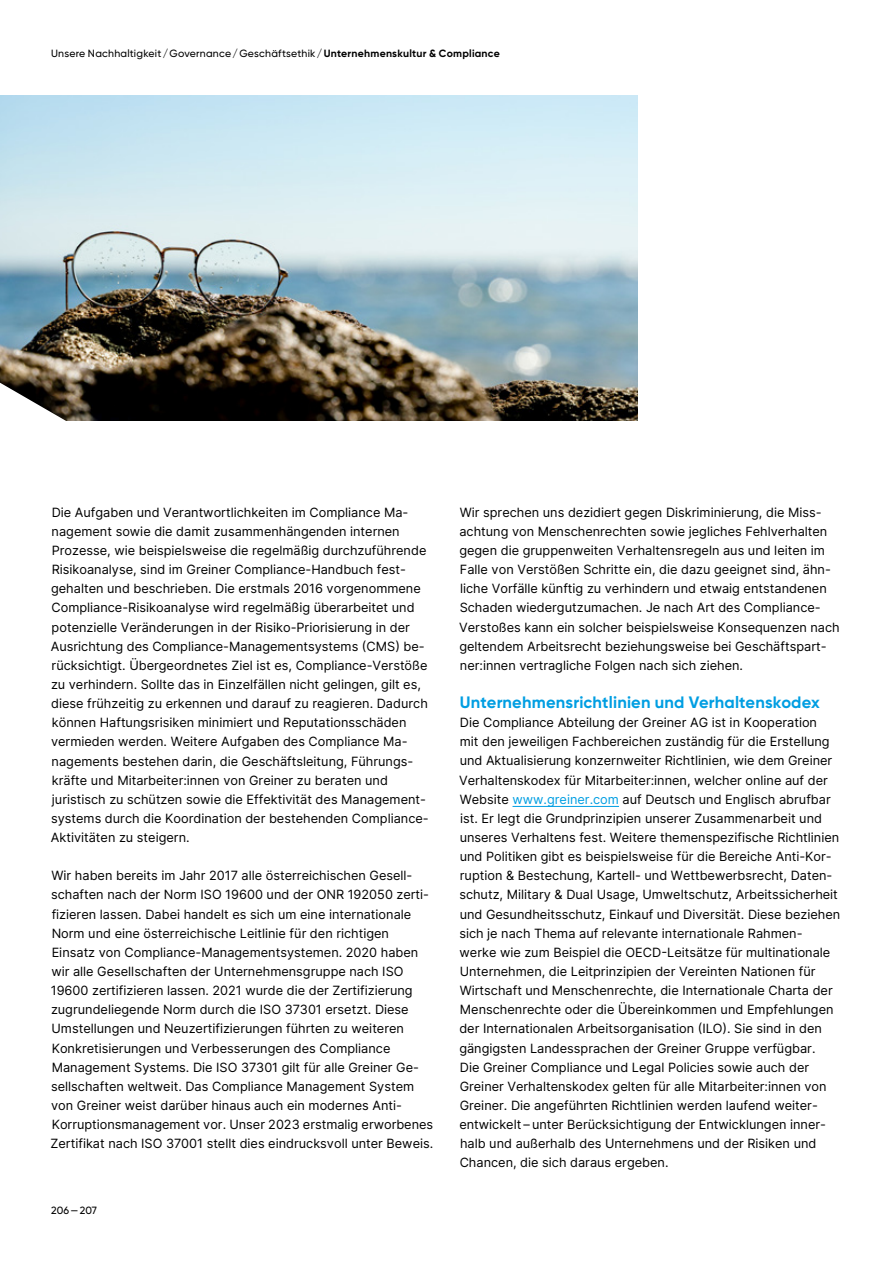
<style>
.page{position:relative;width:893px;height:1263px;background:#fff}
.page>*{position:absolute;margin:0;border:0;box-sizing:border-box;transform-origin:0 0}
.t1{font:700 16.5px "Gilroy";letter-spacing:.01em;color:#009ee2}
.t2{font:12.75px/19.2px "Inter";color:#000}
.t3{font:500 10.5px "Gilroy";letter-spacing:.02em;color:#000}
.s1{font-weight:700}
.s2{color:#009ee2}
</style>
<div class="page">
<hr style="left:512px;top:806px;width:107px;height:1px;background:#009ee2">
<img style="left:0;top:96px;width:638px;height:325px">
<svg style="left:0;top:383px;width:75px;height:38px"></svg>
<p class="t3" style="left:51px;top:47px;width:450px">Unsere Nachhaltigkeit/Governance/Geschäftsethik/<span class="s1">Unternehmenskultur &amp; Compliance</span></p>
<p class="t2" style="left:51px;top:502px;width:379px">Die Aufgaben und Verantwortlichkeiten im Compliance Ma&shy;nagement sowie die damit zusammenhängenden internen Prozesse, wie beispielsweise die regelmäßig durchzuführende Risikoanalyse, sind im Greiner Compliance-Handbuch fest&shy;gehalten und beschrieben. Die erstmals 2016 vorgenommene Compliance-Risikoanalyse wird regelmäßig überarbeitet und potenzielle Veränderungen in der Risiko-Priorisierung in der Ausrichtung des Compliance-Managementsystems (CMS) be&shy;rücksichtigt. Übergeordnetes Ziel ist es, Compliance-Verstöße zu verhindern. Sollte das in Einzelfällen nicht gelingen, gilt es, diese frühzeitig zu erkennen und darauf zu reagieren. Dadurch können Haftungsrisiken minimiert und Reputationsschäden vermieden werden. Weitere Aufgaben des Compliance Ma&shy;nagements bestehen darin, die Geschäftsleitung, Führungs&shy;kräfte und Mitarbeiter:innen von Greiner zu beraten und juristisch zu schützen sowie die Effektivität des Management&shy;systems durch die Koordination der bestehenden Compliance-Aktivitäten zu steigern.</p>
<p class="t2" style="left:51px;top:866px;width:384px">Wir haben bereits im Jahr 2017 alle österreichischen Gesell&shy;schaften nach der Norm ISO 19600 und der ONR 192050 zerti&shy;fizieren lassen. Dabei handelt es sich um eine internationale Norm und eine österreichische Leitlinie für den richtigen Einsatz von Compliance-Managementsystemen. 2020 haben wir alle Gesellschaften der Unternehmensgruppe nach ISO 19600 zertifizieren lassen. 2021 wurde die der Zertifizierung zugrundeliegende Norm durch die ISO 37301 ersetzt. Diese Umstellungen und Neuzertifizierungen führten zu weiteren Konkretisierungen und Verbesserungen des Compliance Management Systems. Die ISO 37301 gilt für alle Greiner Ge&shy;sellschaften weltweit. Das Compliance Management System von Greiner weist darüber hinaus auch ein modernes Anti-Korruptionsmanagement vor. Unser 2023 erstmalig erworbenes Zertifikat nach ISO 37001 stellt dies eindrucksvoll unter Beweis.</p>
<p class="t3" style="left:51px;top:1204px;width:48px">206—207</p>
<p class="t2" style="left:459px;top:502px;width:382px">Wir sprechen uns dezidiert gegen Diskriminierung, die Miss&shy;achtung von Menschenrechten sowie jegliches Fehlverhalten gegen die gruppenweiten Verhaltensregeln aus und leiten im Falle von Verstößen Schritte ein, die dazu geeignet sind, ähn&shy;liche Vorfälle künftig zu verhindern und etwaig entstandenen Schaden wiedergutzumachen. Je nach Art des Compliance-Verstoßes kann ein solcher beispielsweise Konsequenzen nach geltendem Arbeitsrecht beziehungsweise bei Geschäftspart&shy;ner:innen vertragliche Folgen nach sich ziehen.</p>
<p class="t1" style="left:460px;top:692px;width:362px">Unternehmensrichtlinien und Verhaltenskodex</p>
<p class="t2" style="left:459px;top:713px;width:383px">Die Compliance Abteilung der Greiner AG ist in Kooperation<br>mit den jeweiligen Fachbereichen zuständig für die Erstellung und Aktualisierung konzernweiter Richtlinien, wie dem Greiner Verhaltenskodex für Mitarbeiter:innen, welcher online auf der Website <span class="s2">www.greiner.com</span> auf Deutsch und Englisch abrufbar ist. Er legt die Grundprinzipien unserer Zusammenarbeit und unseres Verhaltens fest. Weitere themenspezifische Richtlinien und Politiken gibt es beispielsweise für die Bereiche Anti-Kor&shy;ruption &amp; Bestechung, Kartell- und Wettbewerbsrecht, Daten&shy;schutz, Military &amp; Dual Usage, Umweltschutz, Arbeitssicherheit und Gesundheitsschutz, Einkauf und Diversität. Diese beziehen sich je nach Thema auf relevante internationale Rahmen&shy;werke wie zum Beispiel die OECD-Leitsätze für multinationale Unternehmen, die Leitprinzipien der Vereinten Nationen für Wirtschaft und Menschenrechte, die Internationale Charta der Menschenrechte oder die Übereinkommen und Empfehlungen der Internationalen Arbeitsorganisation (ILO). Sie sind in den gängigsten Landessprachen der Greiner Gruppe verfügbar.<br>Die Greiner Compliance und Legal Policies sowie auch der Greiner Verhaltenskodex gelten für alle Mitarbeiter:innen von Greiner. Die angeführten Richtlinien werden laufend weiter&shy;entwickelt – unter Berücksichtigung der Entwicklungen inner&shy;halb und außerhalb des Unternehmens und der Risiken und Chancen, die sich daraus ergeben.</p>
</div>
